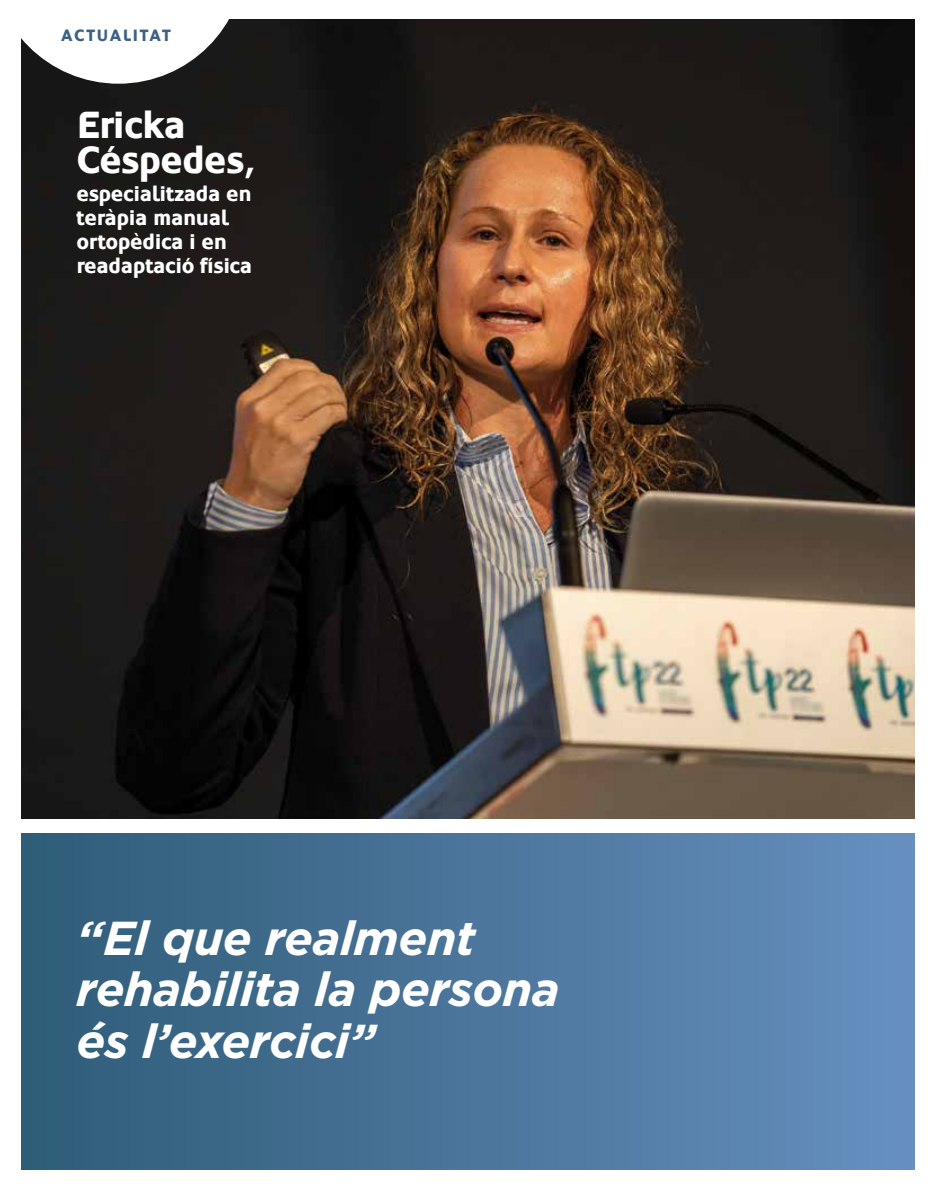
<style>
.page{position:relative;width:936px;height:1191px;background:#fff}
.page>*{position:absolute;margin:0;border:0;box-sizing:border-box;transform-origin:0 0}
.t1{font:italic 700 47.55px/51.4px "Gotham";letter-spacing:-.01em;color:#fff}
.t2{font:900 37.35px/34.5px "Oblik W01";letter-spacing:-.02em;color:#fff}
.t3{font:900 21px/24px "Oblik W01";letter-spacing:-.02em;color:#fff}
.t4{font:900 16.2px "Oblik W01";letter-spacing:.09em;color:#3e6086}
</style>
<div class="page">
<div style="left:21px;top:833px;width:893px;height:336px;background:linear-gradient(to right,#2f5c77,#678fbf)"></div>
<img style="left:21px;top:19px;width:893px;height:800px">
<svg style="left:21px;top:19px;width:224px;height:65px"></svg>
<p class="t4" style="left:61px;top:26px;width:111px">ACTUALITAT</p>
<h2 class="t2" style="left:77px;top:108px;width:182px">Ericka<br>Céspedes,</h2>
<p class="t3" style="left:77px;top:182px;width:177px">especialitzada en teràpia manual ortopèdica i en readaptació física</p>
<h1 class="t1" style="left:77px;top:911px;width:484px">“El que realment rehabilita la persona és l’exercici”</h1>
</div>
